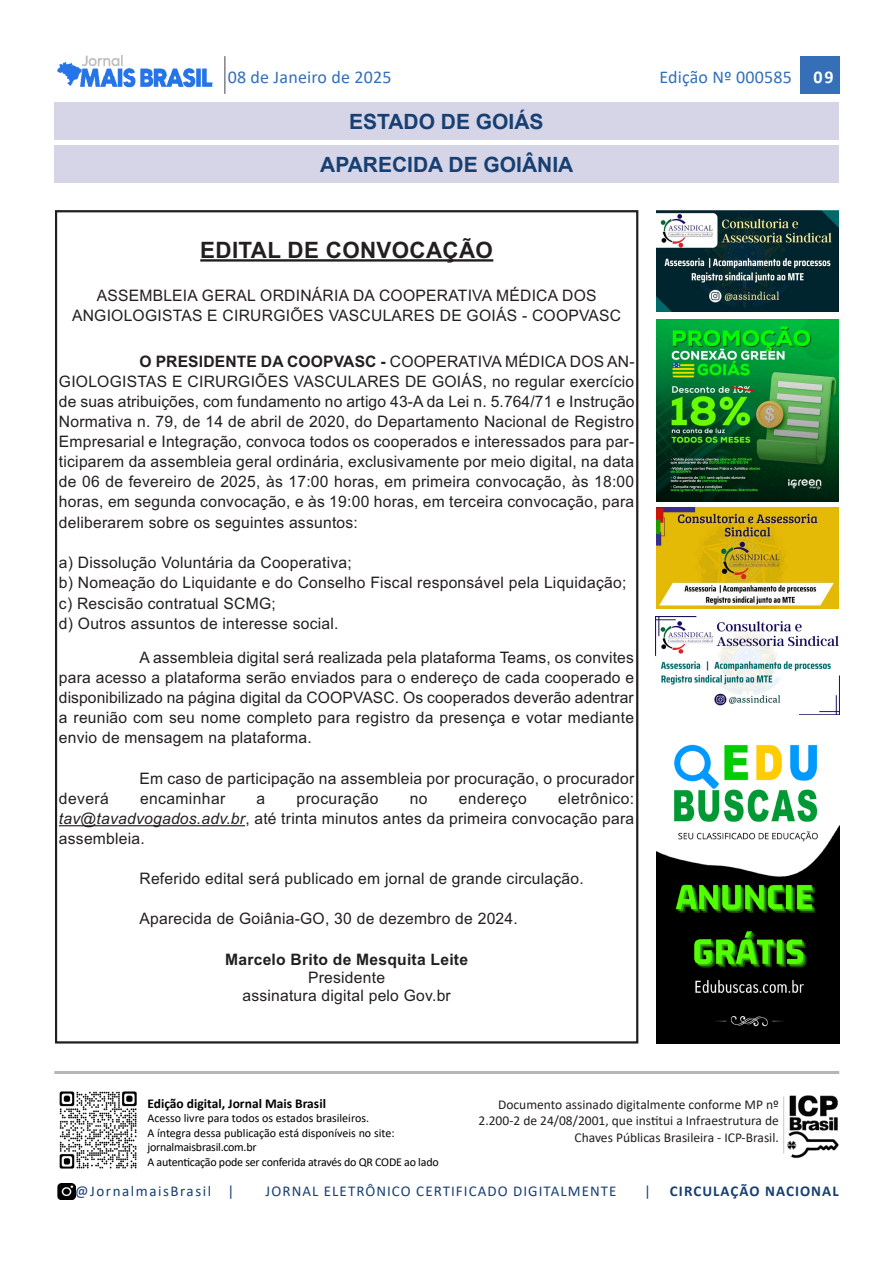
<style>
.page{position:relative;width:893px;height:1263px;background:#fff}
.page>*{position:absolute;margin:0;border:0;box-sizing:border-box;transform-origin:0 0}
.t1{font:700 22.65px "Arial";letter-spacing:.015em;color:#231f20}
.t2{font:700 21px/43px "Arial";color:#173f72;text-align:center}
.t3{font:18px "Calibri";letter-spacing:.01em;color:#346fb7}
.t4{font:15.9px/20.1px "Arial";letter-spacing:.015em;color:#231f20;text-align:justify}
.t5{font:700 15.9px "Arial";letter-spacing:.015em;color:#231f20}
.t6{font:15px "Calibri";letter-spacing:.07em;color:#173f72}
.t7{font:15px "Calibri";letter-spacing:.105em;color:#173f72}
.t8{font:700 15px "Calibri";letter-spacing:.07em;color:#173f72}
.t9{font:13.5px/16.2px "Calibri";color:#231f20;text-align:right}
.t10{font:700 13.5px "Calibri";color:#000}
.t11{font:12px/14.4px "Calibri";letter-spacing:-.01em;color:#000}
.s1{font-weight:700;color:#fff}
.s2{font-weight:700}
.s3{font-style:italic}
</style>
<div class="page">
<div style="left:800px;top:56px;width:40px;height:38px;background:#346fb7"></div>
<hr style="left:224px;top:56px;width:2px;height:38px;background:#808285">
<img style="left:57px;top:56px;width:156px;height:32px">
<img style="left:59px;top:1091px;width:78px;height:78px">
<img style="left:57px;top:1184px;width:18px;height:16px">
<hr style="left:54px;top:1071px;width:785px;height:3px;background:#b5b6b6">
<img style="left:783px;top:1095px;width:56px;height:64px">
<hr style="left:783px;top:1096px;width:1px;height:57px;background:#c7c7d9">
<div style="left:54px;top:102px;width:785px;height:38px;background:#d5d5e7"></div>
<div style="left:54px;top:145px;width:785px;height:38px;background:#d5d5e7"></div>
<img style="left:657px;top:744px;width:182px;height:299px">
<img style="left:656px;top:210px;width:183px;height:102px">
<img style="left:656px;top:616px;width:183px;height:99px">
<hr style="left:200px;top:259px;width:293px;height:3px;background:#231f20">
<hr style="left:59px;top:825px;width:186px;height:1px;background:#231f20">
<img style="left:656px;top:319px;width:183px;height:182px">
<img style="left:656px;top:507px;width:183px;height:102px">
<p class="t3" style="left:228px;top:65px;width:165px">08 de Janeiro de 2025</p>
<p class="t3" style="left:659px;top:65px;width:176px">Edição Nº 000585 <span class="s1">09</span></p>
<h2 class="t2" style="left:320px;top:100px;width:255px">ESTADO DE GOIÁS<br>APARECIDA DE GOIÂNIA</h2>
<h1 class="t1" style="left:200px;top:234px;width:294px">EDITAL DE CONVOCAÇÃO</h1>
<p class="t4" style="left:72px;top:285px;width:551px;text-align:center">ASSEMBLEIA GERAL ORDINÁRIA DA COOPERATIVA MÉDICA DOS<br>ANGIOLOGISTAS E CIRURGIÕES VASCULARES DE GOIÁS - COOPVASC</p>
<p class="t4" style="left:59px;top:351px;width:577px;text-indent:81px"><span class="s2">O PRESIDENTE DA COOPVASC -</span> COOPERATIVA MÉDICA DOS AN-GIOLOGISTAS E CIRURGIÕES VASCULARES DE GOIÁS, no regular exercício de suas atribuições, com fundamento no artigo 43-A da Lei n. 5.764/71 e Instrução Normativa n. 79, de 14 de abril de 2020, do Departamento Nacional de Registro Empresarial e Integração, convoca todos os cooperados e interessados para par&shy;ticiparem da assembleia geral ordinária, exclusivamente por meio digital, na data de 06 de fevereiro de 2025, às 17:00 horas, em primeira convocação, às 18:00 horas, em segunda convocação, e às 19:00 horas, em terceira convocação, para deliberarem sobre os seguintes assuntos:</p>
<p class="t4" style="left:59px;top:552px;width:569px;text-align:left">a) Dissolução Voluntária da Cooperativa;<br>b) Nomeação do Liquidante e do Conselho Fiscal responsável pela Liquidação; c) Rescisão contratual SCMG;<br>d) Outros assuntos de interesse social.</p>
<p class="t4" style="left:59px;top:647px;width:577px;text-indent:81px">A assembleia digital será realizada pela plataforma Teams, os convites para acesso a plataforma serão enviados para o endereço de cada cooperado e disponibilizado na página digital da COOPVASC. Os cooperados deverão adentrar a reunião com seu nome completo para registro da presença e votar mediante envio de mensagem na plataforma.</p>
<p class="t4" style="left:139px;top:768px;width:496px">Em caso de participação na assembleia por procuração, o procurador</p>
<p class="t4" style="left:59px;top:788px;width:51px">deverá</p>
<p class="t4" style="left:140px;top:788px;width:87px">encaminhar</p>
<p class="t4" style="left:257px;top:788px;width:10px">a</p>
<p class="t4" style="left:297px;top:788px;width:83px">procuração</p>
<p class="t4" style="left:410px;top:788px;width:19px">no</p>
<p class="t4" style="left:459px;top:788px;width:70px">endereço</p>
<p class="t4" style="left:59px;top:788px;width:577px;text-indent:499px">eletrônico: <span class="s3">tav@tavadvogados.adv.br</span>, até trinta minutos antes da primeira convocação para assembleia.</p>
<p class="t4" style="left:139px;top:868px;width:446px">Referido edital será publicado em jornal de grande circulação.</p>
<p class="t4" style="left:139px;top:909px;width:380px">Aparecida de Goiânia-GO, 30 de dezembro de 2024.</p>
<p class="t5" style="left:225px;top:949px;width:244px">Marcelo Brito de Mesquita Leite</p>
<p class="t4" style="left:242px;top:969px;width:210px;line-height:17.9px;text-align:center">Presidente<br>assinatura digital pelo Gov.br</p>
<p class="t10" style="left:147px;top:1094px;width:180px">Edição digital, Jornal Mais Brasil</p>
<p class="t11" style="left:147px;top:1111px;width:293px">Acesso livre para todos os estados brasileiros.<br>A íntegra dessa publicação está disponíveis no site: jornalmaisbrasil.com.br<br>A autenticação pode ser conferida através do QR CODE ao lado</p>
<p class="t9" style="left:479px;top:1096px;width:302px">Documento assinado digitalmente conforme MP nº<br>2.200-2 de 24/08/2001, que institui a Infraestrutura de<br>Chaves Públicas Brasileira - ICP-Brasil.</p>
<p class="t7" style="left:75px;top:1181px;width:161px">@JornalmaisBrasil |</p>
<p class="t6" style="left:266px;top:1181px;width:352px">JORNAL ELETRÔNICO CERTIFICADO DIGITALMENTE</p>
<p class="t6" style="left:644px;top:1181px;width:8px">|</p>
<p class="t8" style="left:670px;top:1181px;width:170px">CIRCULAÇÃO NACIONAL</p>
</div>
